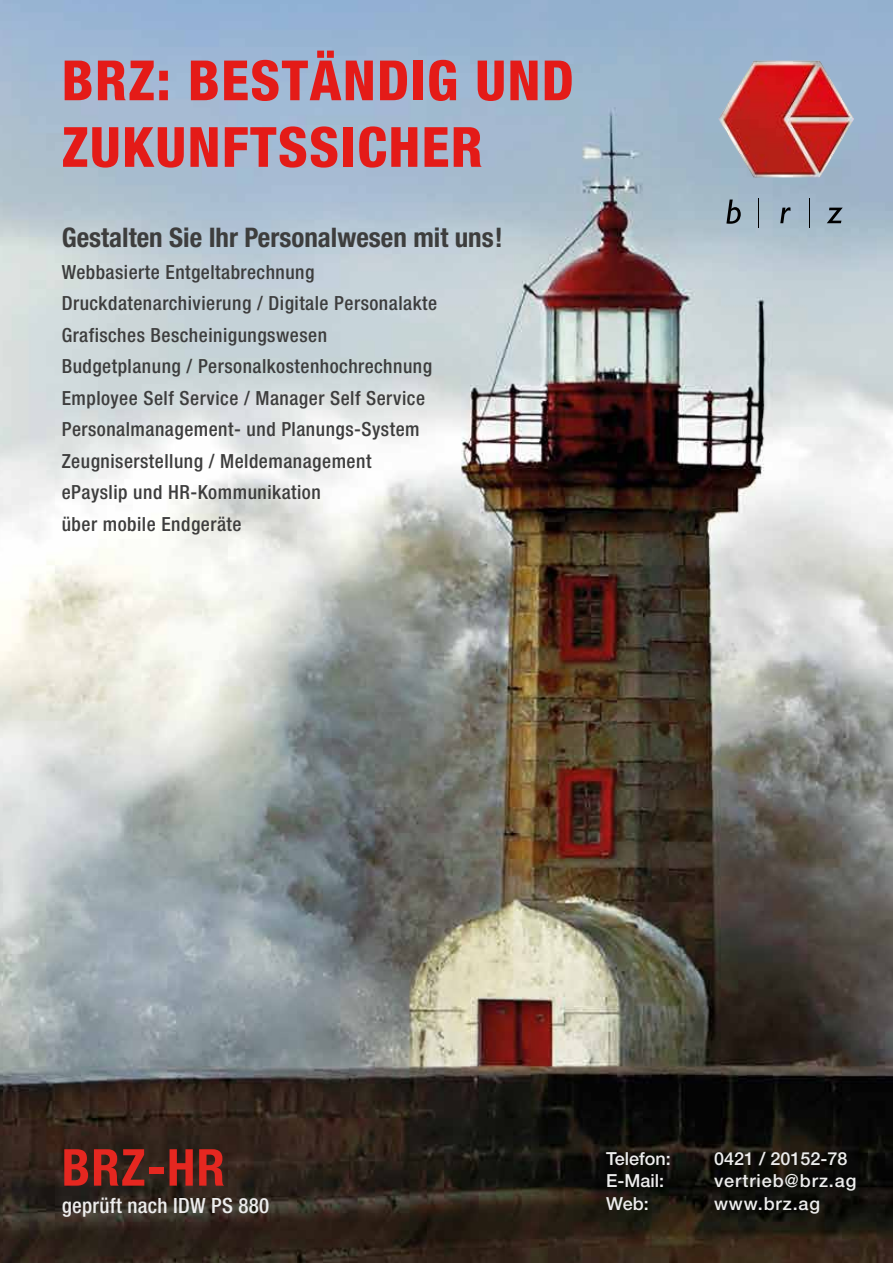
<style>
.page{position:relative;width:893px;height:1263px;background:#fff}
.page>*{position:absolute;margin:0;border:0;box-sizing:border-box;transform-origin:0 0}
.t1{font:800 condensed 55.5px/66.6px "Helvetica Neue LT";letter-spacing:.025em;color:#e41b18}
.t2{font:700 condensed 51px "Helvetica Neue LT";color:#e52720}
.t3{font:700 condensed 27px "Helvetica Neue LT";color:#3d3d3d}
.t4{font:500 condensed 21px "Helvetica Neue LT";letter-spacing:.015em;color:#ededed}
.t5{font:500 condensed 19.5px/31.5px "Helvetica Neue LT";letter-spacing:.025em;color:#3d3d3d}
.t6{font:500 18px "Helvetica Neue LT";color:#ededed}
.t7{font:500 18px "Helvetica Neue LT";letter-spacing:.05em;color:#ededed}
</style>
<div class="page">
<img style="left:0;top:0;width:893px;height:1263px">
<hr style="left:759px;top:198px;width:1px;height:30px;background:#000">
<hr style="left:810px;top:198px;width:1px;height:30px;background:#000">
<svg style="left:726px;top:200px;width:15px;height:24px"></svg>
<svg style="left:780px;top:207px;width:10px;height:16px"></svg>
<svg style="left:827px;top:208px;width:16px;height:15px"></svg>
<img style="left:718px;top:61px;width:136px;height:117px">
<h1 class="t1" style="left:62px;top:46px;width:513px">BRZ: BESTÄNDIG UND<br>ZUKUNFTSSICHER</h1>
<h3 class="t3" style="left:62px;top:221px;width:443px">Gestalten Sie Ihr Personalwesen mit uns!</h3>
<p class="t5" style="left:62px;top:256px;width:377px">Webbasierte Entgeltabrechnung Druckdatenarchivierung / Digitale Personalakte Grafisches Bescheinigungswesen Budgetplanung / Personalkostenhochrechnung Employee Self Service / Manager Self Service Personalmanagement- und Planungs-System Zeugniserstellung / Meldemanagement ePayslip und HR-Kommunikation<br>über mobile Endgeräte</p>
<h2 class="t2" style="left:62px;top:1136px;width:165px">BRZ-HR</h2>
<p class="t4" style="left:62px;top:1193px;width:209px">geprüft nach IDW PS 880</p>
<p class="t6" style="left:606px;top:1147px;width:66px">Telefon:</p>
<p class="t6" style="left:714px;top:1147px;width:135px">0421 / 20152-78</p>
<p class="t6" style="left:606px;top:1170px;width:60px">E-Mail:</p>
<p class="t7" style="left:714px;top:1170px;width:144px">vertrieb@brz.ag</p>
<p class="t6" style="left:606px;top:1192px;width:44px">Web:</p>
<p class="t6" style="left:714px;top:1192px;width:108px">www.brz.ag</p>
</div>
